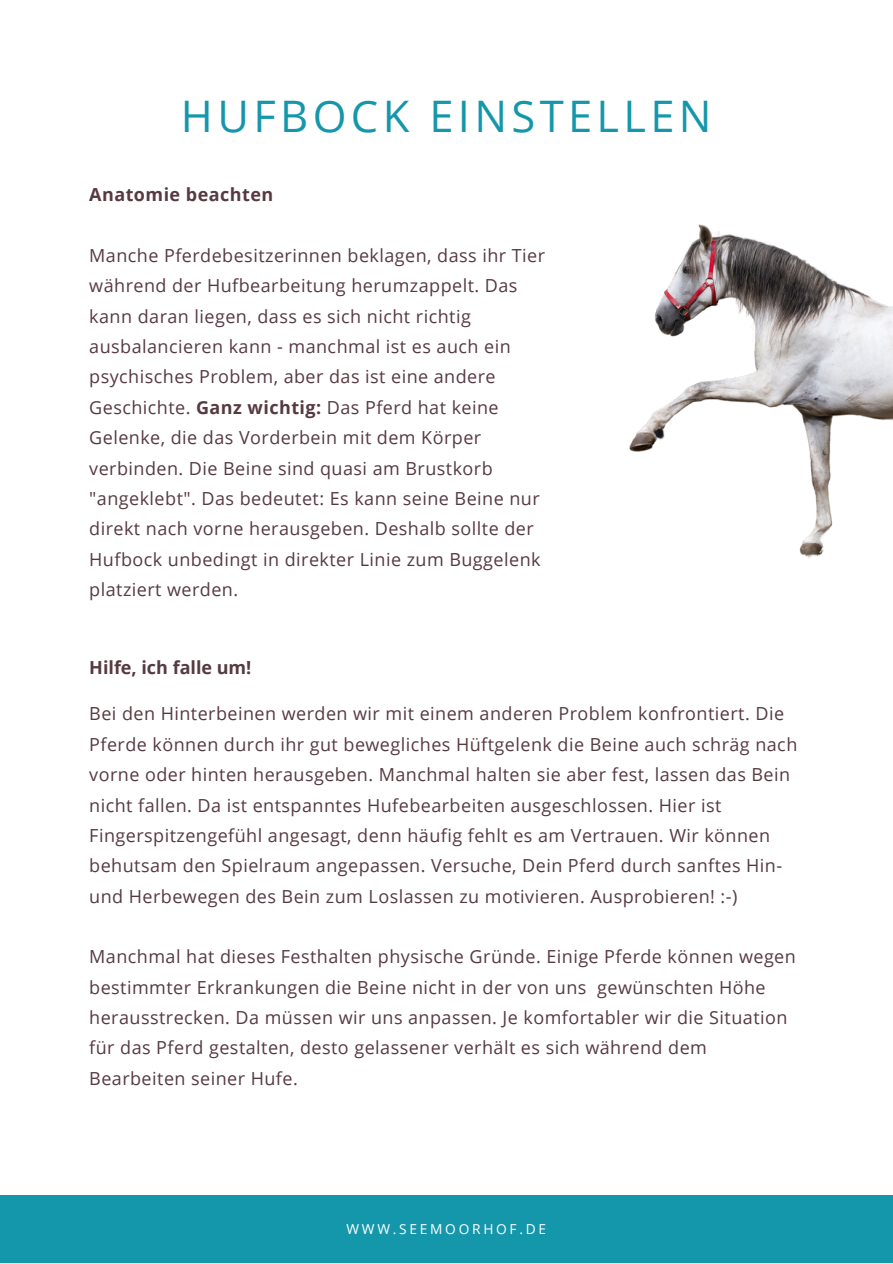
<style>
.page{position:relative;width:893px;height:1264px;background:#fff}
.page>*{position:absolute;margin:0;border:0;box-sizing:border-box;transform-origin:0 0}
.t1{font:43.5px "Open Sans";letter-spacing:.1em;color:#1597ab}
.t2{font:18px/30.3px "Open Sans";letter-spacing:.025em;color:#563a41}
.t3{font:700 18px "Open Sans";color:#563a41}
.t4{font:700 18px "Open Sans";letter-spacing:.025em;color:#563a41}
.t5{font:13.65px "Open Sans";letter-spacing:.2em;color:#fff}
.s1{font-weight:700}
</style>
<div class="page">
<div style="left:0;top:1195px;width:892px;height:67px;background:#1597ab"></div>
<img style="left:629px;top:224px;width:263px;height:334px">
<h1 class="t1" style="left:181px;top:85px;width:532px">HUFBOCK EINSTELLEN</h1>
<p class="t4" style="left:89px;top:182px;width:185px">Anatomie beachten</p>
<p class="t2" style="left:89px;top:240px;width:457px">Manche Pferdebesitzerinnen beklagen, dass ihr Tier während der Hufbearbeitung herumzappelt. Das kann daran liegen, dass es sich nicht richtig ausbalancieren kann - manchmal ist es auch ein psychisches Problem, aber das ist eine andere Geschichte. <span class="s1">Ganz wichtig:</span> Das Pferd hat keine Gelenke, die das Vorderbein mit dem Körper verbinden. Die Beine sind quasi am Brustkorb "angeklebt". Das bedeutet: Es kann seine Beine nur direkt nach vorne herausgeben. Deshalb sollte der Hufbock unbedingt in direkter Linie zum Buggelenk platziert werden.</p>
<p class="t3" style="left:89px;top:655px;width:164px">Hilfe, ich falle um!</p>
<p class="t2" style="left:89px;top:698px;width:709px">Bei den Hinterbeinen werden wir mit einem anderen Problem konfrontiert. Die Pferde können durch ihr gut bewegliches Hüftgelenk die Beine auch schräg nach vorne oder hinten herausgeben. Manchmal halten sie aber fest, lassen das Bein nicht fallen. Da ist entspanntes Hufebearbeiten ausgeschlossen. Hier ist Fingerspitzengefühl angesagt, denn häufig fehlt es am Vertrauen. Wir können behutsam den Spielraum angepassen. Versuche, Dein Pferd durch sanftes Hin&shy;und Herbewegen des Bein zum Loslassen zu motivieren. Ausprobieren! :-)</p>
<p class="t2" style="left:89px;top:941px;width:708px">Manchmal hat dieses Festhalten physische Gründe. Einige Pferde können wegen bestimmter Erkrankungen die Beine nicht in der von uns gewünschten Höhe herausstrecken. Da müssen wir uns anpassen. Je komfortabler wir die Situation für das Pferd gestalten, desto gelassener verhält es sich während dem Bearbeiten seiner Hufe.</p>
<p class="t5" style="left:346px;top:1219px;width:201px">WWW.SEEMOORHOF.DE</p>
</div>
